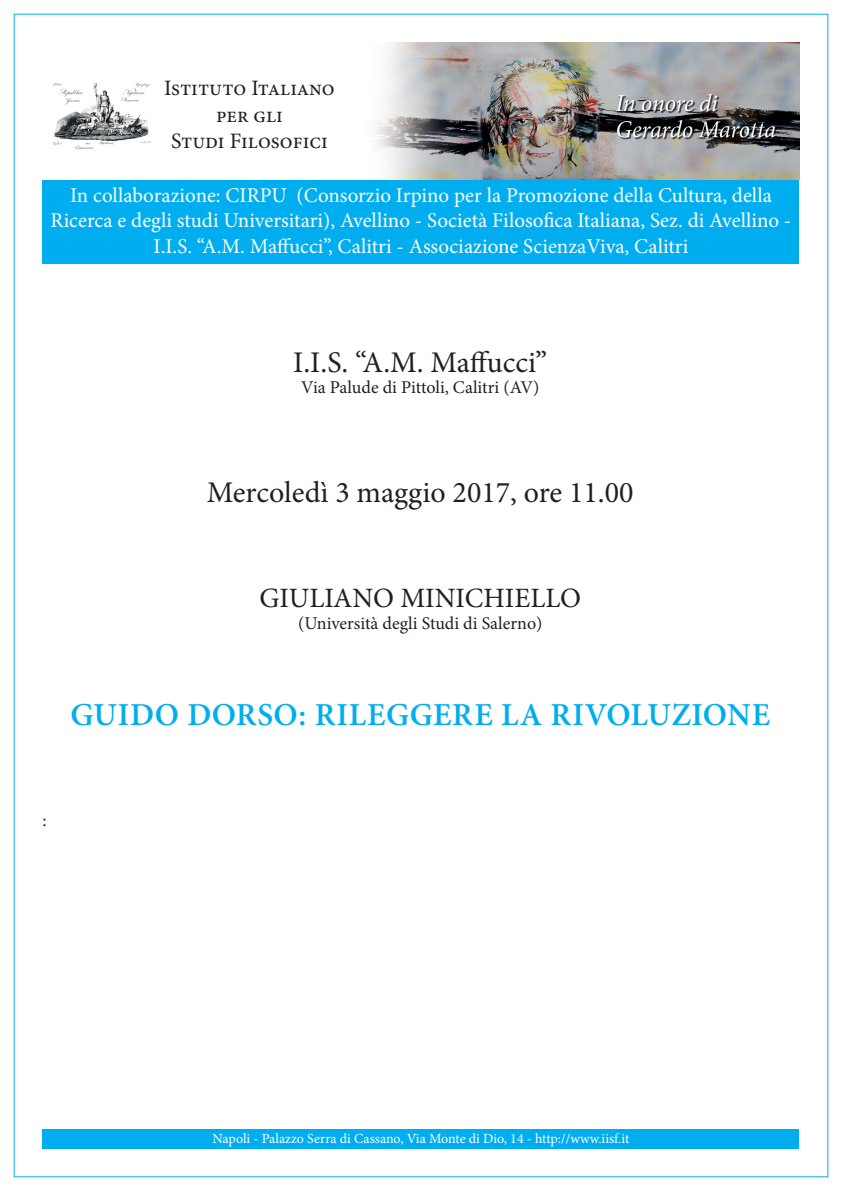
<style>
.page{position:relative;width:842px;height:1191px;background:#fff}
.page>*{position:absolute;margin:0;border:0;box-sizing:border-box;transform-origin:0 0}
.t1{font:600 32px "Minion Pro";letter-spacing:.02em;color:#00aeef}
.t2{font:30px "Minion Pro";color:#231f20}
.t3{font:28px "Minion Pro";color:#231f20}
.t4{font:22px "Minion Pro";color:#231f20}
.t5{font:21px/25.2px "Minion Pro";color:#fff;text-align:center}
.t6{font:18px "Minion Pro";letter-spacing:-.015em;color:#231f20}
.t7{font:14px "Minion Pro";color:#fff}
</style>
<div class="page">
<div style="left:43px;top:165px;width:756px;height:99px;background:#00aeef"></div>
<img style="left:43px;top:43px;width:756px;height:136px">
<div style="left:43px;top:1128px;width:756px;height:20px;background:#00aeef"></div>
<p class="t4" style="left:164px;top:74px;width:172px">Istituto Italiano</p>
<p class="t4" style="left:216px;top:100px;width:68px">per gli</p>
<p class="t4" style="left:171px;top:126px;width:158px">Studi Filosofici</p>
<p class="t5" style="left:70px;top:183px;width:703px">In collaborazione: CIRPU (Consorzio Irpino per la Promozione della Cultura, della</p>
<p class="t5" style="left:51px;top:208px;width:742px">Ricerca e degli studi Universitari), Avellino - Società Filosofica Italiana, Sez. di Avellino -<br>I.I.S. “A.M. Maffucci”, Calitri - Associazione ScienzaViva, Calitri</p>
<p class="t2" style="left:293px;top:342px;width:256px">I.I.S. “A.M. Maffucci”</p>
<p class="t6" style="left:301px;top:376px;width:240px">Via Palude di Pittoli, Calitri (AV)</p>
<p class="t2" style="left:207px;top:472px;width:428px">Mercoledì 3 maggio 2017, ore 11.00</p>
<p class="t3" style="left:259px;top:579px;width:323px">GIULIANO MINICHIELLO</p>
<p class="t6" style="left:298px;top:611px;width:246px">(Università degli Studi di Salerno)</p>
<p class="t1" style="left:70px;top:692px;width:701px">GUIDO DORSO: RILEGGERE LA RIVOLUZIONE</p>
<p class="t6" style="left:43px;top:808px;width:6px">:</p>
<p class="t7" style="left:213px;top:1129px;width:418px">Napoli - Palazzo Serra di Cassano, Via Monte di Dio, 14 - http://www.iisf.it</p>
</div>
